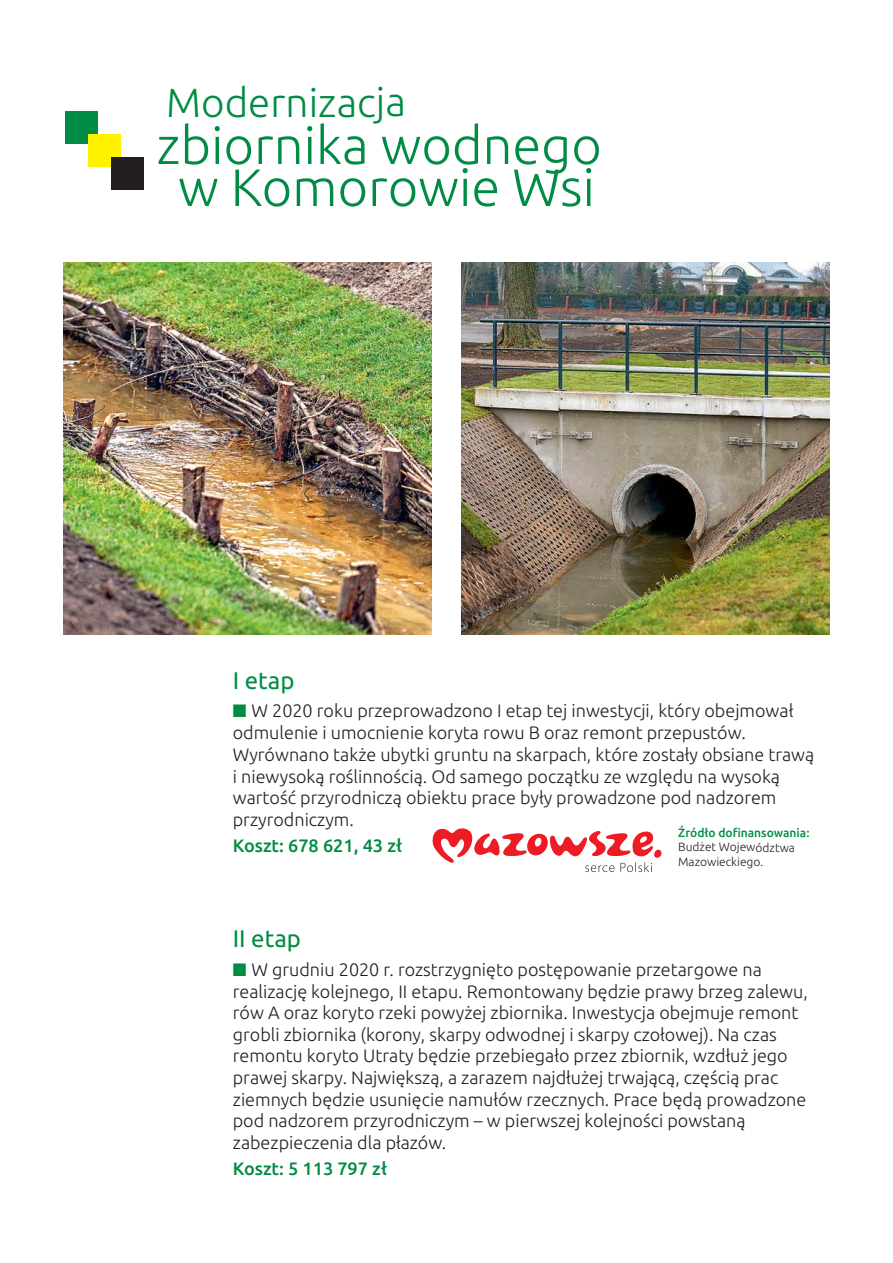
<style>
.page{position:relative;width:893px;height:1263px;background:#fff}
.page>*{position:absolute;margin:0;border:0;box-sizing:border-box;transform-origin:0 0}
.t1{font:300 52.5px/42px "Ubuntu";color:#008c44;text-align:center}
.t2{font:300 40.5px "Ubuntu";letter-spacing:-.005em;color:#008c44}
.t3{font:24px "Ubuntu";color:#008c44}
.t4{font:300 18px/21.6px "Ubuntu";color:#231f20}
.t5{font:500 18px "Ubuntu";color:#008c44}
.t6{font:300 12px/14.4px "Ubuntu";letter-spacing:-.005em;color:#231f20}
.t7{font:500 12px "Ubuntu";letter-spacing:-.005em;color:#008c44}
.s1{color:#008c44}
</style>
<div class="page">
<img style="left:64px;top:263px;width:368px;height:371px">
<img style="left:461px;top:262px;width:368px;height:372px">
<div style="left:66px;top:112px;width:32px;height:32px;background:#008c44"></div>
<div style="left:88px;top:135px;width:33px;height:32px;background:#fff200"></div>
<div style="left:111px;top:157px;width:33px;height:33px;background:#231f20"></div>
<svg style="left:433px;top:828px;width:228px;height:44px"></svg>
<h2 class="t2" style="left:166px;top:85px;width:242px">Modernizacja</h2>
<h1 class="t1" style="left:157px;top:128px;width:447px">zbiornika wodnego w Komorowie Wsi</h1>
<h3 class="t3" style="left:233px;top:670px;width:63px">I etap</h3>
<p class="t4" style="left:233px;top:701px;width:583px"><span class="s1">■</span> W 2020 roku przeprowadzono I etap tej inwestycji, który obejmował odmulenie i umocnienie koryta rowu B oraz remont przepustów.<br>Wyrównano także ubytki gruntu na skarpach, które zostały obsiane trawą i niewysoką roślinnością. Od samego początku ze względu na wysoką wartość przyrodniczą obiektu prace były prowadzone pod nadzorem przyrodniczym.</p>
<p class="t5" style="left:233px;top:838px;width:171px">Koszt: 678 621, 43 zł</p>
<p class="t7" style="left:678px;top:828px;width:133px">Źródło dofinansowania:</p>
<p class="t6" style="left:678px;top:841px;width:118px">Budżet Województwa<br>Mazowieckiego.</p>
<h3 class="t3" style="left:233px;top:929px;width:70px">II etap</h3>
<p class="t4" style="left:233px;top:959px;width:577px"><span class="s1">■</span> W grudniu 2020 r. rozstrzygnięto postępowanie przetargowe na realizację kolejnego, II etapu. Remontowany będzie prawy brzeg zalewu, rów A oraz koryto rzeki powyżej zbiornika. Inwestycja obejmuje remont grobli zbiornika (korony, skarpy odwodnej i skarpy czołowej). Na czas remontu koryto Utraty będzie przebiegało przez zbiornik, wzdłuż jego prawej skarpy. Największą, a zarazem najdłużej trwającą, częścią prac ziemnych będzie usunięcie namułów rzecznych. Prace będą prowadzone pod nadzorem przyrodniczym – w pierwszej kolejności powstaną zabezpieczenia dla płazów.</p>
<p class="t5" style="left:233px;top:1161px;width:156px">Koszt: 5 113 797 zł</p>
</div>
